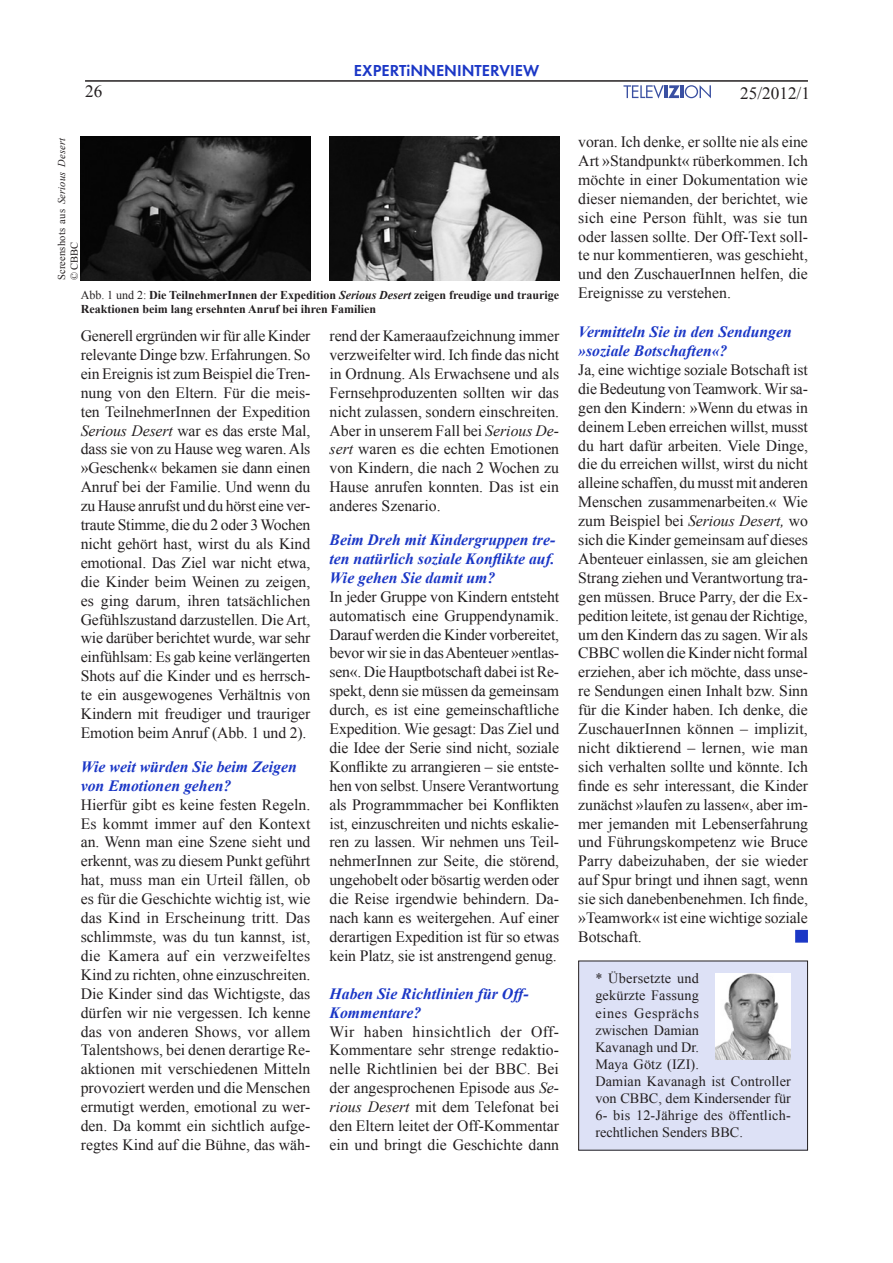
<style>
.page{position:relative;width:893px;height:1263px;background:#fff}
.page>*{position:absolute;margin:0;border:0;box-sizing:border-box;transform-origin:0 0}
.t1{font:17.25px "Times New Roman";color:#231f20}
.t2{font:16.5px "Futura Demi E";color:#1b37c6}
.t3{font:15.75px/18.9px "Times New Roman";color:#231f20;text-align:justify}
.t4{font:italic 700 15.75px/18.9px "Times New Roman";color:#1b37c6}
.t5{font:14.25px/17.1px "Times New Roman";letter-spacing:.01em;color:#231f20}
.t6{font:700 12px/14.4px "Times New Roman";color:#231f20}
.t7{font:10.5px/12.6px "Times New Roman";letter-spacing:.015em;color:#231f20}
.s1{font-style:italic}
.s2{font-weight:400}
</style>
<div class="page">
<hr style="left:85px;top:80px;width:723px;height:2px;background:#231f20">
<svg style="left:623px;top:85px;width:88px;height:14px"></svg>
<img style="left:81px;top:136px;width:229px;height:144px">
<img style="left:330px;top:136px;width:229px;height:144px">
<div style="left:579px;top:961px;width:228px;height:189px;background:#dde1f6"></div>
<div style="left:578px;top:960px;width:230px;height:190px;border:1px solid #231f20"></div>
<img style="left:716px;top:973px;width:74px;height:86px">
<div style="left:795px;top:930px;width:13px;height:13px;background:#1b37c6;border:2px solid #1b37c6"></div>
<p class="t1" style="left:85px;top:79px;width:19px">26</p>
<p class="t7" style="left:55px;top:280px;width:144px;rotate:-90deg">Screenshots aus <span class="s1">Serious Desert </span>© CBBC</p>
<p class="t2" style="left:354px;top:60px;width:187px">EXPERTINNENINTERVIEW</p>
<p class="t6" style="left:81px;top:287px;width:480px"><span class="s2">Abb. 1 und 2:</span> Die TeilnehmerInnen der Expedition <span class="s1">Serious Desert</span> zeigen freudige und traurige<br>Reaktionen beim lang ersehnten Anruf bei ihren Familien</p>
<p class="t3" style="left:81px;top:326px;width:231px">Generell ergründen wir für alle Kinder relevante Dinge bzw. Erfahrungen. So ein Ereignis ist zum Beispiel die Tren&shy;nung von den Eltern. Für die meis&shy;ten TeilnehmerInnen der Expedition <span class="s1">Serious Desert</span> war es das erste Mal, dass sie von zu Hause weg waren. Als »Geschenk« bekamen sie dann einen Anruf bei der Familie. Und wenn du zu Hause anrufst und du hörst eine ver&shy;traute Stimme, die du 2 oder 3 Wochen nicht gehört hast, wirst du als Kind emotional. Das Ziel war nicht etwa, die Kinder beim Weinen zu zeigen, es ging darum, ihren tatsächlichen Gefühlszustand darzustellen. Die Art, wie darüber berichtet wurde, war sehr einfühlsam: Es gab keine verlängerten Shots auf die Kinder und es herrsch&shy;te ein ausgewogenes Verhältnis von Kindern mit freudiger und trauriger Emotion beim Anruf (Abb. 1 und 2).</p>
<p class="t4" style="left:81px;top:757px;width:217px">Wie weit würden Sie beim Zeigen von Emotionen gehen?</p>
<p class="t3" style="left:81px;top:795px;width:231px">Hierfür gibt es keine festen Regeln.<br>Es kommt immer auf den Kontext an. Wenn man eine Szene sieht und erkennt, was zu diesem Punkt geführt hat, muss man ein Urteil fällen, ob es für die Geschichte wichtig ist, wie das Kind in Erscheinung tritt. Das schlimmste, was du tun kannst, ist, die Kamera auf ein verzweifeltes Kind zu richten, ohne einzuschreiten.<br>Die Kinder sind das Wichtigste, das dürfen wir nie vergessen. Ich kenne das von anderen Shows, vor allem Talentshows, bei denen derartige Re&shy;aktionen mit verschiedenen Mitteln provoziert werden und die Menschen ermutigt werden, emotional zu wer&shy;den. Da kommt ein sichtlich aufge&shy;regtes Kind auf die Bühne, das wäh-</p>
<p class="t3" style="left:330px;top:326px;width:231px">rend der Kameraaufzeichnung immer verzweifelter wird. Ich finde das nicht in Ordnung. Als Erwachsene und als Fernsehproduzenten sollten wir das nicht zulassen, sondern einschreiten.<br>Aber in unserem Fall bei <span class="s1">Serious De&shy;sert</span> waren es die echten Emotionen von Kindern, die nach 2 Wochen zu Hause anrufen konnten. Das ist ein anderes Szenario.</p>
<p class="t4" style="left:330px;top:530px;width:227px;text-align:justify">Beim Dreh mit Kindergruppen tre&shy;ten natürlich soziale Konflikte auf.<br>Wie gehen Sie damit um?</p>
<p class="t3" style="left:330px;top:587px;width:231px">In jeder Gruppe von Kindern entsteht automatisch eine Gruppendynamik.<br>Darauf werden die Kinder vorbereitet, bevor wir sie in das Abenteuer »entlas&shy;sen«. Die Hauptbotschaft dabei ist Re&shy;spekt, denn sie müssen da gemeinsam durch, es ist eine gemeinschaftliche Expedition. Wie gesagt: Das Ziel und die Idee der Serie sind nicht, soziale Konflikte zu arrangieren – sie entste&shy;hen von selbst. Unsere Verantwortung als Programmmacher bei Konflikten ist, einzuschreiten und nichts eskalie&shy;ren zu lassen. Wir nehmen uns Teil&shy;nehmerInnen zur Seite, die störend, ungehobelt oder bösartig werden oder die Reise irgendwie behindern. Da&shy;nach kann es weitergehen. Auf einer derartigen Expedition ist für so etwas kein Platz, sie ist anstrengend genug.</p>
<p class="t4" style="left:330px;top:983px;width:201px">Haben Sie Richtlinien für Off-<br>Kommentare?</p>
<p class="t3" style="left:330px;top:1021px;width:231px">Wir haben hinsichtlich der Off-Kommentare sehr strenge redaktio&shy;nelle Richtlinien bei der BBC. Bei der angesprochenen Episode aus <span class="s1">Se&shy;rious Desert</span> mit dem Telefonat bei den Eltern leitet der Off-Kommentar ein und bringt die Geschichte dann</p>
<p class="t1" style="left:740px;top:81px;width:71px">25/2012/1</p>
<p class="t3" style="left:578px;top:132px;width:231px">voran. Ich denke, er sollte nie als eine Art »Standpunkt« rüberkommen. Ich möchte in einer Dokumentation wie dieser niemanden, der berichtet, wie sich eine Person fühlt, was sie tun oder lassen sollte. Der Off-Text soll&shy;te nur kommentieren, was geschieht, und den ZuschauerInnen helfen, die Ereignisse zu verstehen.</p>
<p class="t4" style="left:578px;top:322px;width:215px">Vermitteln Sie in den Sendungen »soziale Botschaften«?</p>
<p class="t3" style="left:578px;top:360px;width:231px">Ja, eine wichtige soziale Botschaft ist die Bedeutung von Teamwork. Wir sa&shy;gen den Kindern: »Wenn du etwas in deinem Leben erreichen willst, musst du hart dafür arbeiten. Viele Dinge, die du erreichen willst, wirst du nicht alleine schaffen, du musst mit anderen Menschen zusammenarbeiten.« Wie zum Beispiel bei <span class="s1">Serious Desert,</span> wo sich die Kinder gemeinsam auf dieses Abenteuer einlassen, sie am gleichen Strang ziehen und Verantwortung tra&shy;gen müssen. Bruce Parry, der die Ex&shy;pedition leitete, ist genau der Richtige, um den Kindern das zu sagen. Wir als CBBC wollen die Kinder nicht formal erziehen, aber ich möchte, dass unse&shy;re Sendungen einen Inhalt bzw. Sinn für die Kinder haben. Ich denke, die ZuschauerInnen können – implizit, nicht diktierend – lernen, wie man sich verhalten sollte und könnte. Ich finde es sehr interessant, die Kinder zunächst »laufen zu lassen«, aber im&shy;mer jemanden mit Lebenserfahrung und Führungskompetenz wie Bruce Parry dabeizuhaben, der sie wieder auf Spur bringt und ihnen sagt, wenn sie sich danebenbenehmen. Ich finde, »Teamwork« ist eine wichtige soziale Botschaft.</p>
<p class="t5" style="left:595px;top:970px;width:197px">* Übersetzte und<br>gekürzte Fassung<br>eines Gesprächs<br>zwischen Damian<br>Kavanagh und Dr.<br>Maya Götz (IZI).<br>Damian Kavanagh ist Controller von CBBC, dem Kindersender für<br>6- bis 12-Jährige des öffentlich&shy;rechtlichen Senders BBC.</p>
</div>
